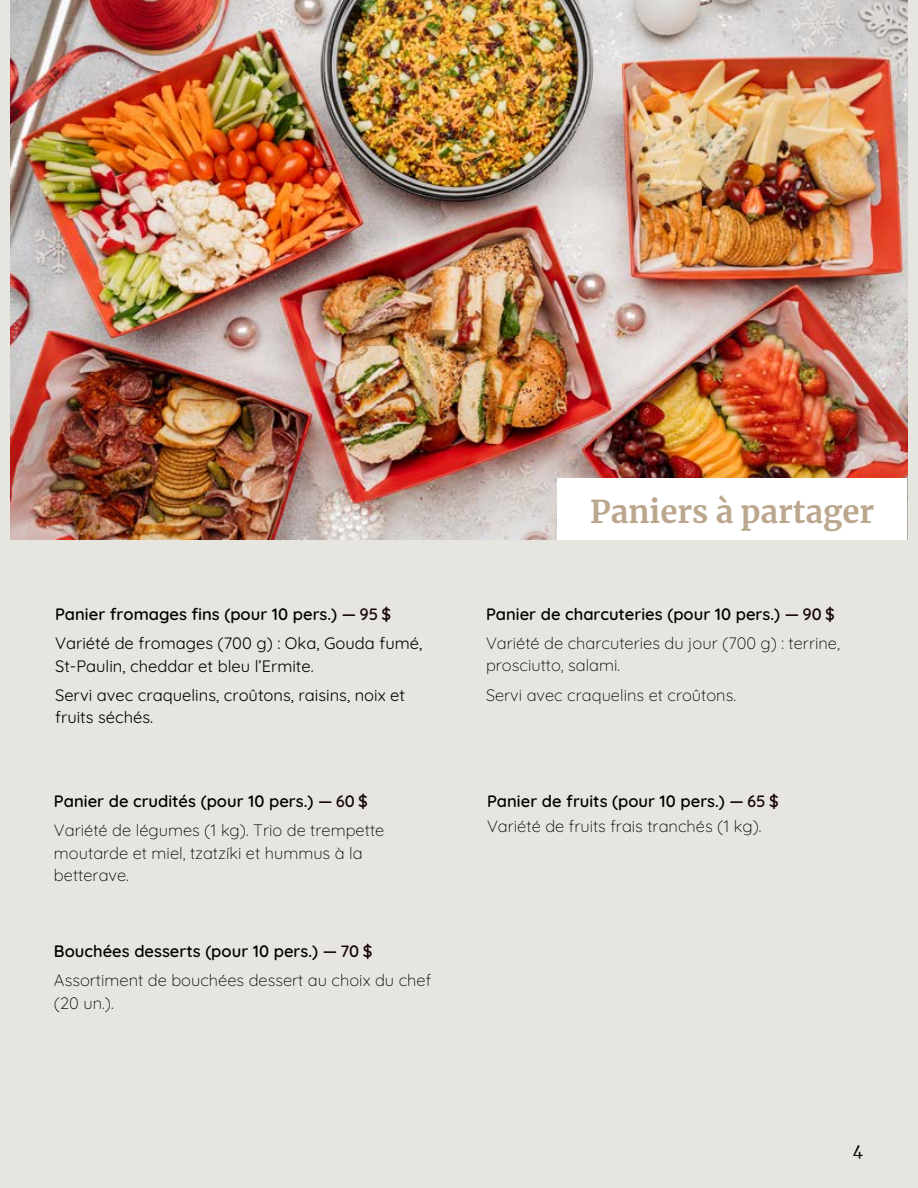
<style>
.page{position:relative;width:918px;height:1188px;background:#e7e5e0}
.page>*{position:absolute;margin:0;border:0;box-sizing:border-box;transform-origin:0 0}
.t1{font:700 31.2px "Merriweather";color:#bba68e}
.t2{font:300 16.5px/29.2px "Quicksand";color:#000}
.t3{font:16.5px/29.2px "Quicksand";color:#000}
.t4{font:15.75px "Merriweather";color:#000}
.s1{font-weight:600}
.s2{font-weight:600;color:#170607}
</style>
<div class="page">
<img style="left:11px;top:0;width:896px;height:540px">
<div style="left:557px;top:478px;width:350px;height:62px;background:#fff"></div>
<p class="t3" style="left:55px;top:598px;width:369px"><span class="s1">Panier fromages fins (pour 10 pers.)</span> <span class="s2">― 95 $<br></span>Variété de fromages (700 g) : Oka, Gouda fumé,</p>
<p class="t3" style="left:55px;top:649px;width:352px">St-Paulin, cheddar et bleu l’Ermite.<br>Servi avec craquelins, croûtons, raisins, noix et</p>
<p class="t3" style="left:55px;top:701px;width:100px">fruits séchés.</p>
<p class="t2" style="left:54px;top:785px;width:332px"><span class="s1">Panier de crudités (pour 10 pers.)</span> <span class="s2">― 60 $<br></span>Variété de légumes (1 kg). Trio de trempette</p>
<p class="t2" style="left:54px;top:840px;width:310px;line-height:22.5px">moutarde et miel, tzatzíki et hummus à la betterave.</p>
<p class="t2" style="left:54px;top:935px;width:379px"><span class="s1">Bouchées desserts (pour 10 pers.)</span> <span class="s2">― 70 $<br></span>Assortiment de bouchées dessert au choix du chef</p>
<p class="t2" style="left:54px;top:987px;width:61px">(20 un.).</p>
<h1 class="t1" style="left:590px;top:490px;width:285px">Paniers à partager</h1>
<p class="t2" style="left:486px;top:598px;width:355px"><span class="s1">Panier de charcuteries (pour 10 pers.)</span> <span class="s2">― 90 $<br></span>Variété de charcuteries du jour (700 g) : terrine,</p>
<p class="t2" style="left:486px;top:649px;width:252px">prosciutto, salami.<br>Servi avec craquelins et croûtons.</p>
<p class="t2" style="left:487px;top:787px;width:293px;line-height:24.8px"><span class="s1">Panier de fruits (pour 10 pers.)</span> <span class="s2">― 65 $<br></span>Variété de fruits frais tranchés (1 kg).</p>
<p class="t4" style="left:853px;top:1140px;width:12px">4</p>
</div>
